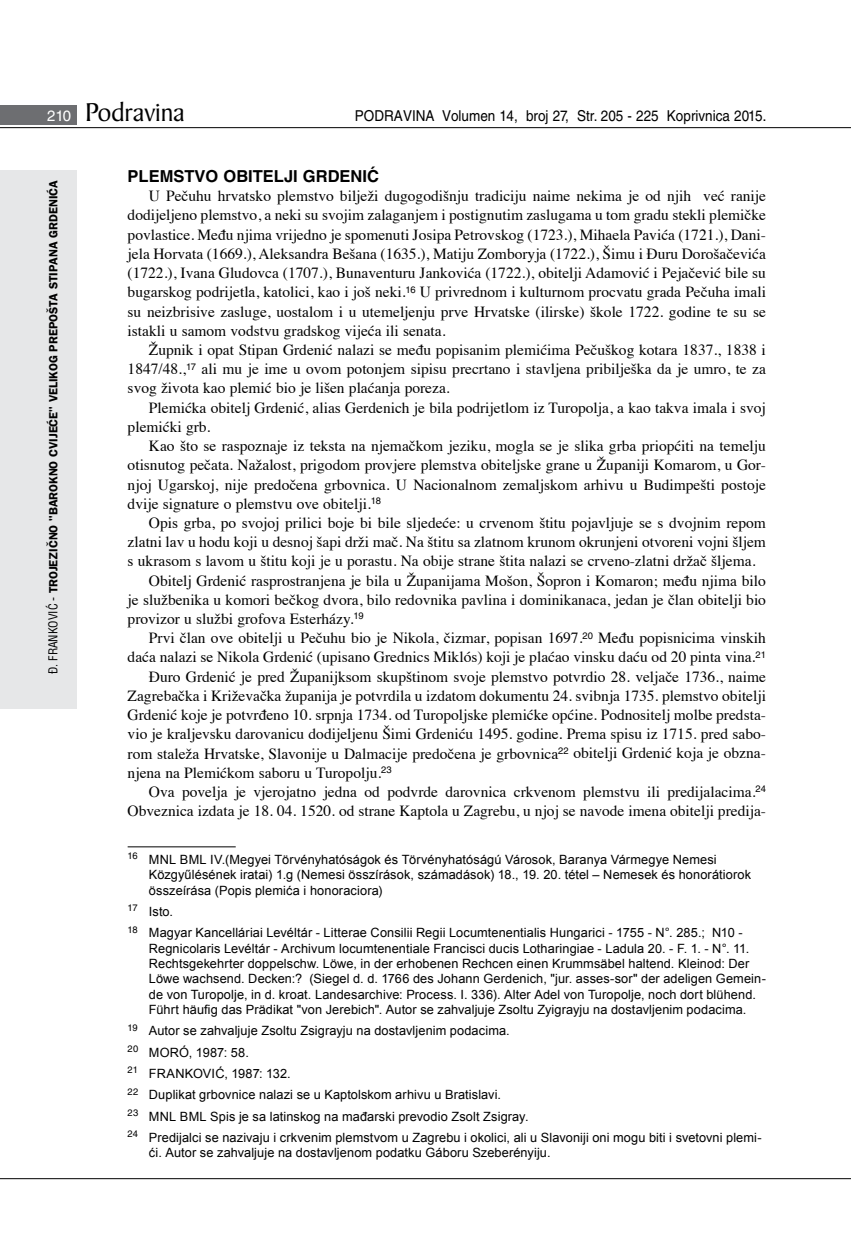
<style>
.page{position:relative;width:851px;height:1234px;background:#fff}
.page>*{position:absolute;margin:0;border:0;box-sizing:border-box;transform-origin:0 0}
.t1{font:27.6px "Baker Signet BT";color:#000}
.t2{font:700 16.5px "Helvetica LT Skin 29";color:#000}
.t3{font:15.45px/19.2px "Times";color:#000;text-align:justify}
.t4{font:15px "Helvetica LT Skin 29";color:#000;scale:.9 1}
.t5{font:12.75px/15.3px "Arial";letter-spacing:.01em;color:#000}
.t6{font:600 12px "ITC Franklin Gothic Skin 29";letter-spacing:-.005em;color:#000}
.t7{font:condensed 12px "Helvetica LT Skin 29";color:#000}
.s1{font-family:"Helvetica LT Skin 29";font-size:15px;color:#fff}
.s2{font-family:"Helvetica LT Skin 29";font-weight:400;font-stretch:condensed}
</style>
<div class="page">
<div style="left:0;top:170px;width:77px;height:538px;background:#e6e7e8"></div>
<div style="left:0;top:105px;width:77px;height:19px;background:#6d6e71"></div>
<hr style="left:0;top:127px;width:850px;height:1px;background:#000">
<hr style="left:0;top:1177px;width:850px;height:1px;background:#000">
<hr style="left:128px;top:846px;width:108px;height:1px;background:#000">
<h1 class="t1" style="left:47px;top:95px;width:139px"><span class="s1">210</span> Podravina</h1>
<p class="t4" style="left:355px;top:107px;width:459px">PODRAVINA Volumen 14, broj 27, Str. 205 - 225 Koprivnica 2015.</p>
<p class="t6" style="left:46px;top:600px;width:422px;rotate:-90deg"><span class="s2">-</span> TROJEZIČNO "BAROKNO CVIJEĆE" VELIKOG PREPOŠTA STIPANA GRDENIĆA</p>
<p class="t7" style="left:46px;top:674px;width:26px;rotate:-90deg">Đ. Franković</p>
<p class="t2" style="left:128px;top:166px;width:253px">PLEMSTVO OBITELJI GRDENIĆ</p>
<p class="t3" style="left:128px;top:185px;width:639px;text-indent:21px">U Pečuhu hrvatsko plemstvo bilježi dugogodišnju tradiciju naime nekima je od njih već ranije dodijeljeno plemstvo, a neki su svojim zalaganjem i postignutim zaslugama u tom gradu stekli plemičke povlastice. Među njima vrijedno je spomenuti Josipa Petrovskog (1723.), Mihaela Pavića (1721.), Dani&shy;jela Horvata (1669.), Aleksandra Bešana (1635.), Matiju Zomboryja (1722.), Šimu i Đuru Dorošačevića (1722.), Ivana Gludovca (1707.), Bunaventuru Jankovića (1722.), obitelji Adamović i Pejačević bile su bugarskog podrijetla, katolici, kao i još neki.<sup>16</sup> U privrednom i kulturnom procvatu grada Pečuha imali su neizbrisive zasluge, uostalom i u utemeljenju prve Hrvatske (ilirske) škole 1722. godine te su se istakli u samom vodstvu gradskog vijeća ili senata.</p>
<p class="t3" style="left:128px;top:339px;width:639px;text-indent:21px">Župnik i opat Stipan Grdenić nalazi se među popisanim plemićima Pečuškog kotara 1837., 1838 i 1847/48.,<sup>17</sup> ali mu je ime u ovom potonjem sipisu precrtano i stavljena pribilješka da je umro, te za svog života kao plemić bio je lišen plaćanja poreza.</p>
<p class="t3" style="left:128px;top:396px;width:639px;text-indent:21px">Plemićka obitelj Grdenić, alias Gerdenich je bila podrijetlom iz Turopolja, a kao takva imala i svoj plemićki grb.</p>
<p class="t3" style="left:128px;top:435px;width:639px;text-indent:21px">Kao što se raspoznaje iz teksta na njemačkom jeziku, mogla se je slika grba priopćiti na temelju otisnutog pečata. Nažalost, prigodom provjere plemstva obiteljske grane u Županiji Komarom, u Gor&shy;njoj Ugarskoj, nije predočena grbovnica. U Nacionalnom zemaljskom arhivu u Budimpešti postoje dvije signature o plemstvu ove obitelji.<sup>18</sup></p>
<p class="t3" style="left:149px;top:511px;width:618px">Opis grba, po svojoj prilici boje bi bile sljedeće: u crvenom štitu pojavljuje se s dvojnim repom</p>
<p class="t3" style="left:128px;top:531px;width:639px">zlatni lav u hodu koji u desnoj šapi drži mač. Na štitu sa zlatnom krunom okrunjeni otvoreni vojni šljem</p>
<p class="t3" style="left:128px;top:550px;width:629px">s ukrasom s lavom u štitu koji je u porastu. Na obije strane štita nalazi se crveno-zlatni držač šljema.</p>
<p class="t3" style="left:149px;top:569px;width:618px">Obitelj Grdenić rasprostranjena je bila u Županijama Mošon, Šopron i Komaron; među njima bilo</p>
<p class="t3" style="left:128px;top:588px;width:639px">je službenika u komori bečkog dvora, bilo redovnika pavlina i dominikanaca, jedan je član obitelji bio</p>
<p class="t3" style="left:128px;top:607px;width:237px">provizor u službi grofova Esterházy.<sup>19</sup></p>
<p class="t3" style="left:149px;top:627px;width:618px">Prvi član ove obitelji u Pečuhu bio je Nikola, čizmar, popisan 1697.<sup>20</sup> Među popisnicima vinskih</p>
<p class="t3" style="left:128px;top:646px;width:639px">daća nalazi se Nikola Grdenić (upisano Grednics Miklós) koji je plaćao vinsku daću od 20 pinta vina.<sup>21</sup></p>
<p class="t3" style="left:149px;top:665px;width:618px">Đuro Grdenić je pred Županijksom skupštinom svoje plemstvo potvrdio 28. veljače 1736., naime</p>
<p class="t3" style="left:128px;top:684px;width:639px">Zagrebačka i Križevačka županija je potvrdila u izdatom dokumentu 24. svibnja 1735. plemstvo obitelji</p>
<p class="t3" style="left:128px;top:703px;width:639px">Grdenić koje je potvrđeno 10. srpnja 1734. od Turopoljske plemićke općine. Podnositelj molbe predsta-</p>
<p class="t3" style="left:128px;top:723px;width:639px">vio je kraljevsku darovanicu dodijeljenu Šimi Grdeniću 1495. godine. Prema spisu iz 1715. pred sabo-</p>
<p class="t3" style="left:128px;top:742px;width:639px">rom staleža Hrvatske, Slavonije u Dalmacije predočena je grbovnica<sup>22</sup> obitelji Grdenić koja je obzna-</p>
<p class="t3" style="left:128px;top:761px;width:265px">njena na Plemićkom saboru u Turopolju.<sup>23</sup></p>
<p class="t3" style="left:149px;top:780px;width:618px">Ova povelja je vjerojatno jedna od podvrde darovnica crkvenom plemstvu ili predijalacima.<sup>24</sup></p>
<p class="t3" style="left:128px;top:799px;width:639px">Obveznica izdata je 18. 04. 1520. od strane Kaptola u Zagrebu, u njoj se navode imena obitelji predija-</p>
<p class="t5" style="left:149px;top:851px;width:603px;text-indent:-21px"><sup>16</sup> MNL BML IV.(Megyei Törvényhatóságok és Törvényhatóságú Városok, Baranya Vármegye Nemesi<br>Közgyűlésének iratai) 1.g (Nemesi összírások, számadások) 18., 19. 20. tétel – Nemesek és honorátiorok összeírása (Popis plemića i honoraciora)</p>
<p class="t5" style="left:128px;top:900px;width:616px;line-height:21.3px"><sup>17</sup> Isto.<br><sup>18</sup> Magyar Kancelláriai Levéltár - Litterae Consilii Regii Locumtenentialis Hungarici - 1755 - N°. 285.; N10 -</p>
<p class="t5" style="left:149px;top:940px;width:618px">Regnicolaris Levéltár - Archivum locumtenentiale Francisci ducis Lotharingiae - Ladula 20. - F. 1. - N°. 11.<br>Rechtsgekehrter doppelschw. Löwe, in der erhobenen Rechcen einen Krummsäbel haltend. Kleinod: Der Löwe wachsend. Decken:? (Siegel d. d. 1766 des Johann Gerdenich, "jur. asses-sor" der adeligen Gemein&shy;de von Turopolje, in d. kroat. Landesarchive: Process. I. 336). Alter Adel von Turopolje, noch dort blühend.<br>Führt häufig das Prädikat "von Jerebich". Autor se zahvaljuje Zsoltu Zyigrayju na dostavljenim podacima.</p>
<p class="t5" style="left:128px;top:1019px;width:635px;line-height:21.3px"><sup>19</sup> Autor se zahvaljuje Zsoltu Zsigrayju na dostavljenim podacima.<br><sup>20</sup> MORÓ, 1987: 58.<br><sup>21</sup> FRANKOVIĆ, 1987: 132.<br><sup>22</sup> Duplikat grbovnice nalazi se u Kaptolskom arhivu u Bratislavi.<br><sup>23</sup> MNL BML Spis je sa latinskog na mađarski prevodio Zsolt Zsigray.<br><sup>24</sup> Predijalci se nazivaju i crkvenim plemstvom u Zagrebu i okolici, ali u Slavoniji oni mogu biti i svetovni plemi-</p>
<p class="t5" style="left:149px;top:1145px;width:403px">ći. Autor se zahvaljuje na dostavljenom podatku Gáboru Szeberényiju.</p>
</div>
